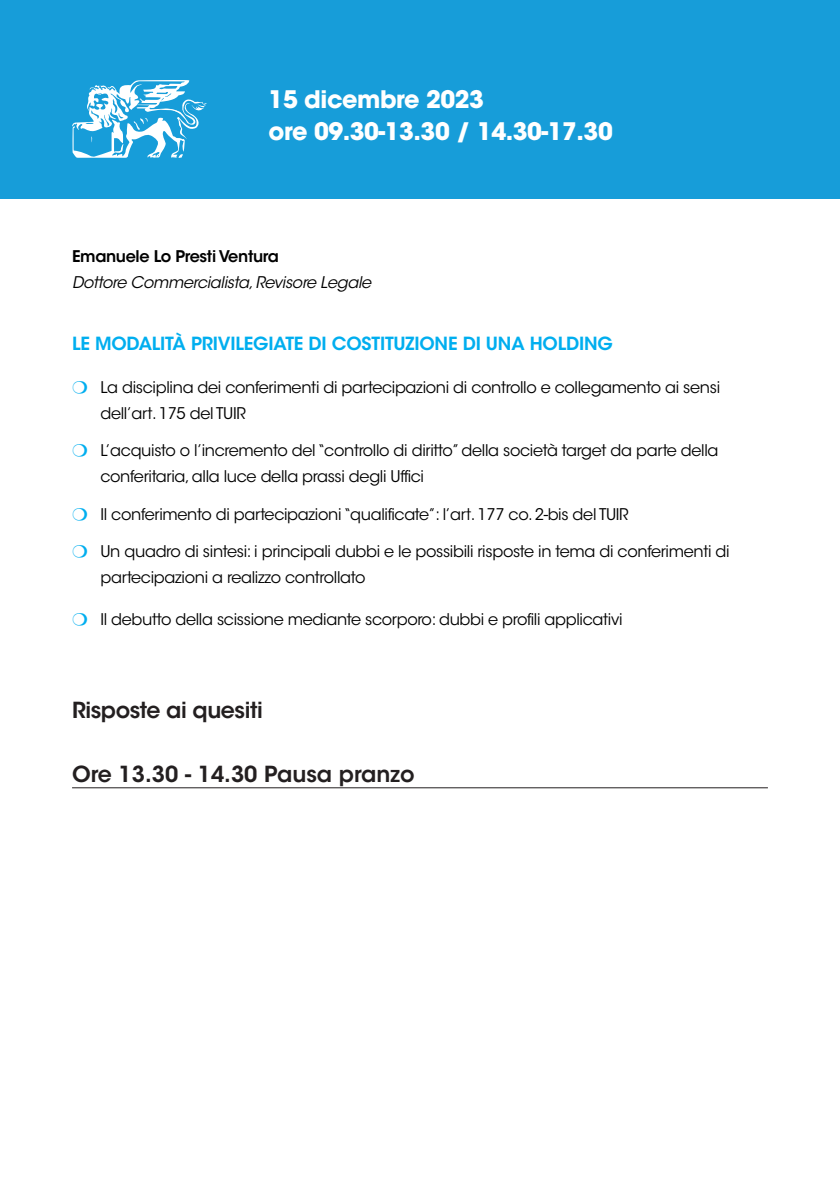
<style>
.page{position:relative;width:840px;height:1191px;background:#fff}
.page>*{position:absolute;margin:0;border:0;box-sizing:border-box;transform-origin:0 0}
.t1{font:700 24px/32px "ITC Avant Garde Std";letter-spacing:-.02em;color:#fff}
.t2{font:600 22px "ITC Avant Garde Std";color:#231f20}
.t3{font:600 22px "ITC Avant Garde Std";letter-spacing:-.02em;color:#231f20}
.t4{font:600 18px "ITC Avant Garde Std";letter-spacing:-.01em;color:#00aeef}
.t5{font:16px/26px "ITC Avant Garde Std";letter-spacing:-.02em;color:#000}
.t6{font:italic 16px "ITC Avant Garde Std";letter-spacing:-.02em;color:#000}
.t7{font:600 16px "ITC Avant Garde Std";letter-spacing:-.02em;color:#000}
.s1{font-family:"Monotype Sorts";font-size:18px;color:#00aeef}
</style>
<div class="page">
<div style="left:0;top:0;width:839px;height:198px;background:#179dd9"></div>
<svg style="left:72px;top:80px;width:135px;height:78px"></svg>
<hr style="left:72px;top:787px;width:695px;height:1px;background:#231f20">
<h1 class="t1" style="left:268px;top:83px;width:345px">15 dicembre 2023<br>ore 09.30-13.30 / 14.30-17.30</h1>
<p class="t7" style="left:72px;top:246px;width:208px">Emanuele Lo Presti Ventura</p>
<p class="t6" style="left:72px;top:272px;width:300px">Dottore Commercialista, Revisore Legale</p>
<p class="t4" style="left:72px;top:332px;width:542px">LE MODALITÀ PRIVILEGIATE DI COSTITUZIONE DI UNA HOLDING</p>
<p class="t5" style="left:100px;top:374px;width:621px;text-indent:-28px"><span class="s1">P</span> La disciplina dei conferimenti di partecipazioni di controllo e collegamento ai sensi dell’art. 175 del TUIR</p>
<p class="t5" style="left:100px;top:438px;width:619px;text-indent:-28px"><span class="s1">P</span> L’acquisto o l’incremento del “controllo di diritto” della società target da parte della conferitaria, alla luce della prassi degli Uffici</p>
<p class="t5" style="left:72px;top:501px;width:558px"><span class="s1">P</span> Il conferimento di partecipazioni “qualificate”: l’art. 177 co. 2-bis del TUIR</p>
<p class="t5" style="left:100px;top:538px;width:630px;text-indent:-28px"><span class="s1">P</span> Un quadro di sintesi: i principali dubbi e le possibili risposte in tema di conferimenti di partecipazioni a realizzo controllato</p>
<p class="t5" style="left:72px;top:606px;width:551px"><span class="s1">P</span> Il debutto della scissione mediante scorporo: dubbi e profili applicativi</p>
<h2 class="t3" style="left:72px;top:695px;width:192px">Risposte ai quesiti</h2>
<h2 class="t2" style="left:72px;top:760px;width:344px">Ore 13.30 - 14.30 Pausa pranzo</h2>
</div>
